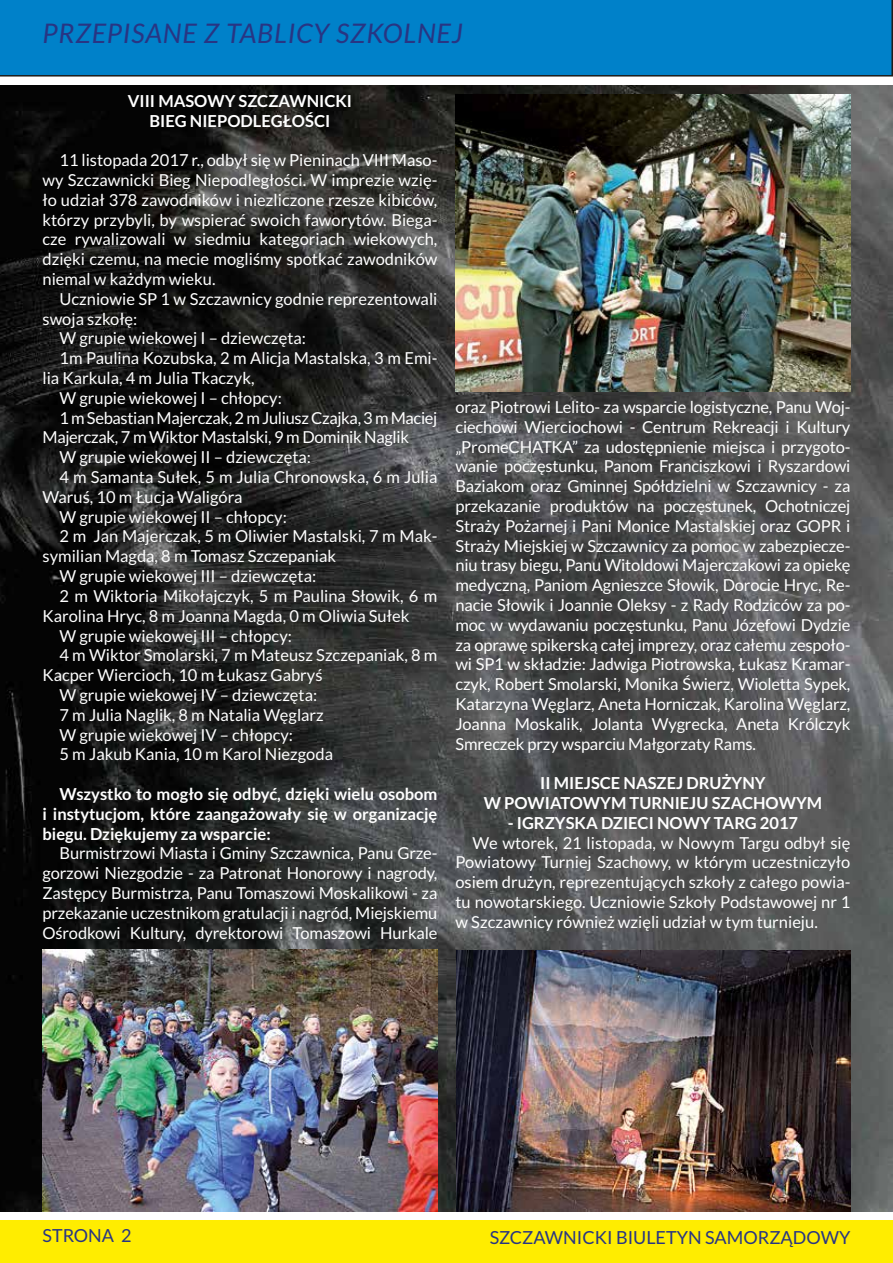
<style>
.page{position:relative;width:893px;height:1263px;background:#fff}
.page>*{position:absolute;margin:0;border:0;box-sizing:border-box;transform-origin:0 0}
.t1{font:italic 27px "Lato";letter-spacing:.03em;color:#283583}
.t2{font:18px "Lato";color:#283583}
.t3{font:16.5px/19.8px "Lato";color:#fff;text-align:justify}
.t4{font:700 16.5px/19.8px "Lato";color:#fff;text-align:center}
.t5{font:16.5px "Lato";letter-spacing:-.02em;color:#fff}
</style>
<div class="page">
<div style="left:0;top:1220px;width:893px;height:43px;background:#ffed00"></div>
<img style="left:0;top:85px;width:893px;height:1127px">
<div style="left:0;top:0;width:893px;height:77px;background:#0081c9"></div>
<img style="left:43px;top:949px;width:394px;height:263px">
<img style="left:455px;top:95px;width:395px;height:296px">
<img style="left:457px;top:950px;width:393px;height:262px">
<h1 class="t1" style="left:43px;top:18px;width:422px">PRZEPISANE Z TABLICY SZKOLNEJ</h1>
<p class="t4" style="left:128px;top:91px;width:226px">VIII MASOWY SZCZAWNICKI<br>BIEG NIEPODLEGŁOŚCI</p>
<p class="t3" style="left:43px;top:150px;width:396px;text-indent:17px">11 listopada 2017 r., odbył się w Pieninach VIII Maso&shy;wy Szczawnicki Bieg Niepodległości. W imprezie wzię&shy;ło udział 378 zawodników i niezliczone rzesze kibiców, którzy przybyli, by wspierać swoich faworytów. Biega&shy;cze rywalizowali w siedmiu kategoriach wiekowych, dzięki czemu, na mecie mogliśmy spotkać zawodników niemal w każdym wieku.</p>
<p class="t3" style="left:60px;top:289px;width:379px">Uczniowie SP 1 w Szczawnicy godnie reprezentowali</p>
<p class="t3" style="left:43px;top:309px;width:96px">swoja szkołę:</p>
<p class="t3" style="left:60px;top:328px;width:248px">W grupie wiekowej I – dziewczęta:</p>
<p class="t3" style="left:60px;top:348px;width:379px">1m Paulina Kozubska, 2 m Alicja Mastalska, 3 m Emi-</p>
<p class="t3" style="left:43px;top:368px;width:213px">lia Karkula, 4 m Julia Tkaczyk,</p>
<p class="t3" style="left:60px;top:388px;width:224px">W grupie wiekowej I – chłopcy:</p>
<p class="t5" style="left:60px;top:408px;width:379px">1 m Sebastian Majerczak, 2 m Juliusz Czajka, 3 m Maciej</p>
<p class="t5" style="left:43px;top:428px;width:368px">Majerczak, 7 m Wiktor Mastalski, 9 m Dominik Naglik</p>
<p class="t3" style="left:60px;top:447px;width:253px">W grupie wiekowej II – dziewczęta:</p>
<p class="t3" style="left:60px;top:467px;width:379px">4 m Samanta Sułek, 5 m Julia Chronowska, 6 m Julia</p>
<p class="t3" style="left:43px;top:487px;width:201px">Waruś, 10 m Łucja Waligóra</p>
<p class="t3" style="left:60px;top:507px;width:229px">W grupie wiekowej II – chłopcy:</p>
<p class="t3" style="left:60px;top:526px;width:379px">2 m Jan Majerczak, 5 m Oliwier Mastalski, 7 m Mak-</p>
<p class="t3" style="left:43px;top:546px;width:295px">symilian Magda, 8 m Tomasz Szczepaniak</p>
<p class="t3" style="left:60px;top:566px;width:258px">W grupie wiekowej III – dziewczęta:</p>
<p class="t3" style="left:60px;top:586px;width:379px">2 m Wiktoria Mikołajczyk, 5 m Paulina Słowik, 6 m</p>
<p class="t3" style="left:43px;top:606px;width:368px">Karolina Hryc, 8 m Joanna Magda, 0 m Oliwia Sułek</p>
<p class="t3" style="left:60px;top:625px;width:234px">W grupie wiekowej III – chłopcy:</p>
<p class="t3" style="left:60px;top:645px;width:379px">4 m Wiktor Smolarski, 7 m Mateusz Szczepaniak, 8 m</p>
<p class="t3" style="left:43px;top:665px;width:282px">Kacper Wiercioch, 10 m Łukasz Gabryś</p>
<p class="t3" style="left:60px;top:685px;width:259px">W grupie wiekowej IV – dziewczęta:</p>
<p class="t3" style="left:60px;top:705px;width:266px">7 m Julia Naglik, 8 m Natalia Węglarz</p>
<p class="t3" style="left:60px;top:724px;width:235px">W grupie wiekowej IV – chłopcy:</p>
<p class="t3" style="left:60px;top:744px;width:275px">5 m Jakub Kania, 10 m Karol Niezgoda</p>
<p class="t4" style="left:43px;top:784px;width:396px;text-align:justify;text-indent:17px">Wszystko to mogło się odbyć, dzięki wielu osobom i instytucjom, które zaangażowały się w organizację biegu. Dziękujemy za wsparcie:</p>
<p class="t3" style="left:43px;top:843px;width:396px;text-indent:17px">Burmistrzowi Miasta i Gminy Szczawnica, Panu Grze&shy;gorzowi Niezgodzie - za Patronat Honorowy i nagrody, Zastępcy Burmistrza, Panu Tomaszowi Moskalikowi - za przekazanie uczestnikom gratulacji i nagród, Miejskiemu Ośrodkowi Kultury, dyrektorowi Tomaszowi Hurkale</p>
<p class="t3" style="left:455px;top:397px;width:396px">oraz Piotrowi Lelito- za wsparcie logistyczne, Panu Woj&shy;ciechowi Wierciochowi - Centrum Rekreacji i Kultury „PromeCHATKA” za udostępnienie miejsca i przygoto&shy;wanie poczęstunku, Panom Franciszkowi i Ryszardowi Baziakom oraz Gminnej Spółdzielni w Szczawnicy - za przekazanie produktów na poczęstunek, Ochotniczej Straży Pożarnej i Pani Monice Mastalskiej oraz GOPR i Straży Miejskiej w Szczawnicy za pomoc w zabezpiecze&shy;niu trasy biegu, Panu Witoldowi Majerczakowi za opiekę medyczną, Paniom Agnieszce Słowik, Dorocie Hryc, Re&shy;nacie Słowik i Joannie Oleksy - z Rady Rodziców za po&shy;moc w wydawaniu poczęstunku, Panu Józefowi Dydzie za oprawę spikerską całej imprezy, oraz całemu zespoło&shy;wi SP1 w składzie: Jadwiga Piotrowska, Łukasz Kramar&shy;czyk, Robert Smolarski, Monika Świerz, Wioletta Sypek, Katarzyna Węglarz, Aneta Horniczak, Karolina Węglarz, Joanna Moskalik, Jolanta Wygrecka, Aneta Królczyk Smreczek przy wsparciu Małgorzaty Rams.</p>
<p class="t4" style="left:484px;top:773px;width:340px">II MIEJSCE NASZEJ DRUŻYNY<br>W POWIATOWYM TURNIEJU SZACHOWYM</p>
<p class="t4" style="left:508px;top:813px;width:292px">- IGRZYSKA DZIECI NOWY TARG 2017</p>
<p class="t3" style="left:455px;top:833px;width:396px;text-indent:17px">We wtorek, 21 listopada, w Nowym Targu odbył się Powiatowy Turniej Szachowy, w którym uczestniczyło osiem drużyn, reprezentujących szkoły z całego powia&shy;tu nowotarskiego. Uczniowie Szkoły Podstawowej nr 1 w Szczawnicy również wzięli udział w tym turnieju.</p>
<p class="t2" style="left:43px;top:1225px;width:90px">STRONA 2</p>
<p class="t2" style="left:490px;top:1227px;width:362px">SZCZAWNICKI BIULETYN SAMORZĄDOWY</p>
</div>
